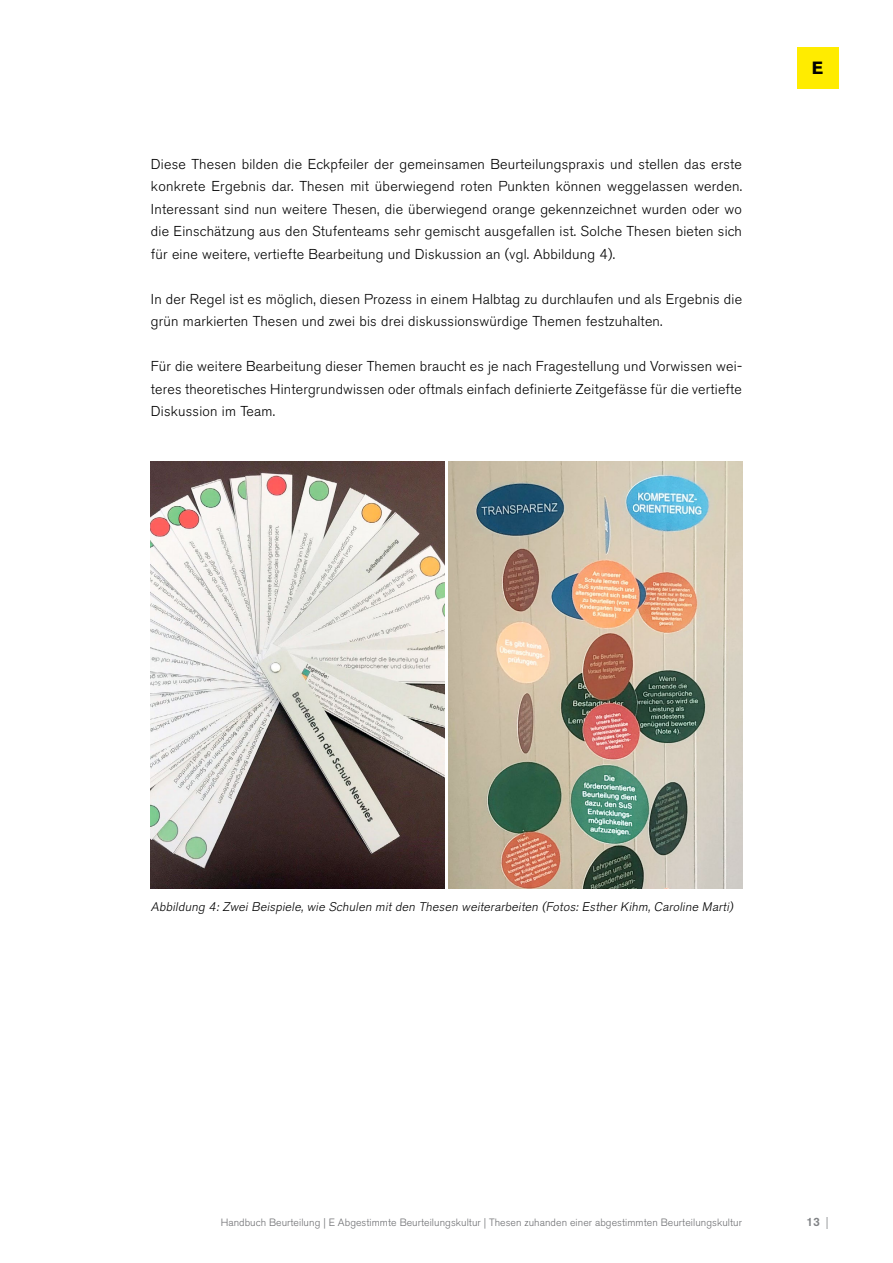
<style>
.page{position:relative;width:893px;height:1263px;background:#fff}
.page>*{position:absolute;margin:0;border:0;box-sizing:border-box;transform-origin:0 0}
.t1{font:700 17.55px "Akzidenz Grotesk BE";color:#000}
.t2{font:300 14.25px/22.5px "Akzidenz Grotesk BE";letter-spacing:.015em;color:#000;text-align:justify}
.t3{font:italic 300 12.45px "Akzidenz Grotesk BE";color:#000}
.t4{font:500 12px "Akzidenz Grotesk BE";color:#808285}
.t5{font:300 10.5px "Akzidenz Grotesk BE";letter-spacing:.005em;color:#6d6e71}
.s1{font-weight:300}
</style>
<div class="page">
<div style="left:797px;top:47px;width:41px;height:41px;background:#ffec00"></div>
<img style="left:151px;top:461px;width:293px;height:428px">
<img style="left:449px;top:461px;width:293px;height:428px">
<p class="t2" style="left:151px;top:153px;width:593px">Diese Thesen bilden die Eckpfeiler der gemeinsamen Beurteilungspraxis und stellen das erste konkrete Ergebnis dar. Thesen mit überwiegend roten Punkten können weggelassen werden.<br>Interessant sind nun weitere Thesen, die überwiegend orange gekennzeichnet wurden oder wo die Einschätzung aus den Stufenteams sehr gemischt ausgefallen ist. Solche Thesen bieten sich für eine weitere, vertiefte Bearbeitung und Diskussion an (vgl. Abbildung 4).</p>
<p class="t2" style="left:151px;top:288px;width:593px">In der Regel ist es möglich, diesen Prozess in einem Halbtag zu durchlaufen und als Ergebnis die grün markierten Thesen und zwei bis drei diskussionswürdige Themen festzuhalten.</p>
<p class="t2" style="left:151px;top:355px;width:593px">Für die weitere Bearbeitung dieser Themen braucht es je nach Fragestellung und Vorwissen wei&shy;teres theoretisches Hintergrundwissen oder oftmals einfach definierte Zeitgefässe für die vertiefte Diskussion im Team.</p>
<p class="t1" style="left:812px;top:58px;width:13px">E</p>
<p class="t3" style="left:151px;top:900px;width:586px">Abbildung 4: Zwei Beispiele, wie Schulen mit den Thesen weiterarbeiten (Fotos: Esther Kihm, Caroline Marti)</p>
<p class="t5" style="left:221px;top:1217px;width:523px">Handbuch Beurteilung | E Abgestimmte Beurteilungskultur | Thesen zuhanden einer abgestimmten Beurteilungskultur</p>
<p class="t4" style="left:806px;top:1214px;width:24px">13 <span class="s1">|</span></p>
</div>
